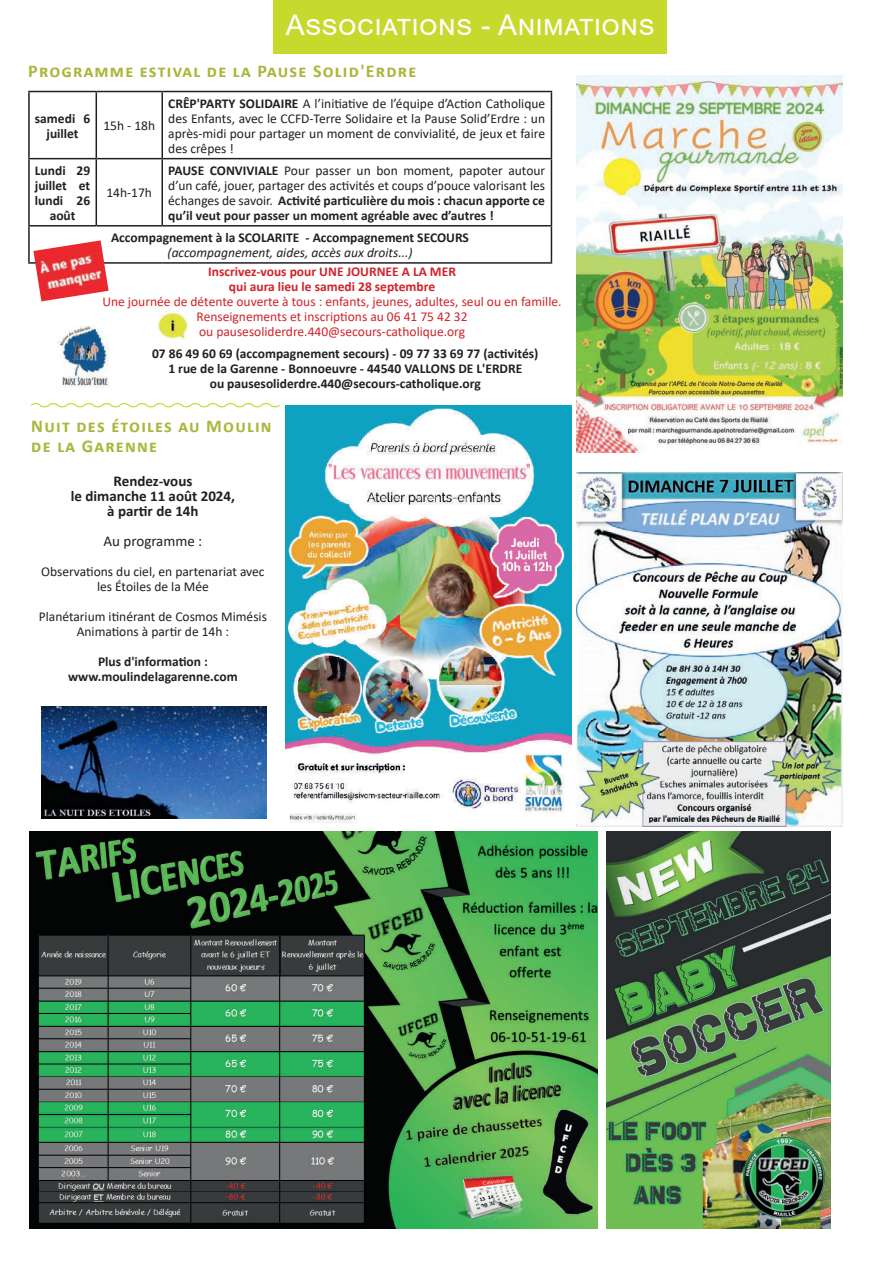
<style>
.page{position:relative;width:881px;height:1263px;background:#fff}
.page>*{position:absolute;margin:0;border:0;box-sizing:border-box;transform-origin:0 0}
.titre_haut_de_pages_assos{font:28.5px "Arial";letter-spacing:.02em;color:#fff}
.Titre_paragraphe_assos{font:700 18px/19.5px "Calibri";letter-spacing:.07em;color:#aab63c}
.Articles{font:700 15px "Calibri";color:#231f20}
.Articles-2{font:15px "Calibri";color:#231f20}
.Articles-3{font:13.5px/15px "Calibri";color:#231f20;text-align:justify}
.Articles-4{font:700 13.5px/15px "Calibri";color:#231f20;text-align:center}
.Articles-5{font:13.5px "Calibri";color:#d1232a}
.Articles-6{font:700 13.5px "Calibri";color:#d1232a}
.Articles-7{font:italic 13.5px "Calibri";color:#231f20}
.s1{font-weight:700}
</style>
<div class="page">
<svg style="left:31px;top:403px;width:249px;height:5px"></svg>
<img style="left:285px;top:405px;width:286px;height:418px">
<hr style="left:28px;top:91px;width:68px;height:1px;background:#231f20">
<hr style="left:28px;top:92px;width:2px;height:66px;background:#231f20">
<hr style="left:96px;top:91px;width:66px;height:1px;background:#231f20">
<hr style="left:95px;top:92px;width:2px;height:66px;background:#231f20">
<hr style="left:162px;top:91px;width:390px;height:1px;background:#231f20">
<hr style="left:161px;top:92px;width:2px;height:66px;background:#231f20">
<hr style="left:550px;top:92px;width:2px;height:66px;background:#231f20">
<hr style="left:28px;top:158px;width:68px;height:1px;background:#231f20">
<hr style="left:28px;top:159px;width:2px;height:66px;background:#231f20">
<hr style="left:96px;top:158px;width:66px;height:1px;background:#231f20">
<hr style="left:95px;top:159px;width:2px;height:66px;background:#231f20">
<hr style="left:162px;top:158px;width:390px;height:1px;background:#231f20">
<hr style="left:161px;top:159px;width:2px;height:66px;background:#231f20">
<hr style="left:550px;top:159px;width:2px;height:66px;background:#231f20">
<hr style="left:28px;top:225px;width:68px;height:2px;background:#231f20">
<hr style="left:28px;top:227px;width:2px;height:35px;background:#231f20">
<hr style="left:96px;top:225px;width:66px;height:2px;background:#231f20">
<hr style="left:162px;top:225px;width:390px;height:2px;background:#231f20">
<hr style="left:550px;top:227px;width:2px;height:35px;background:#231f20">
<hr style="left:28px;top:262px;width:68px;height:2px;background:#231f20">
<hr style="left:96px;top:262px;width:66px;height:2px;background:#231f20">
<hr style="left:162px;top:262px;width:390px;height:2px;background:#231f20">
<img style="left:33px;top:240px;width:76px;height:61px">
<img style="left:57px;top:325px;width:52px;height:63px">
<img style="left:158px;top:311px;width:28px;height:28px">
<img style="left:41px;top:707px;width:225px;height:112px">
<div style="left:273px;top:0;width:394px;height:54px;background:#c6d92d"></div>
<img style="left:576px;top:75px;width:266px;height:377px">
<img style="left:576px;top:472px;width:266px;height:354px">
<img style="left:30px;top:832px;width:567px;height:397px">
<img style="left:606px;top:832px;width:224px;height:397px">
<p class="titre_haut_de_pages_assos" style="left:286px;top:6px;width:370px">Associations - Animations</p>
<p class="Titre_paragraphe_assos" style="left:28px;top:61px;width:390px">Programme estival de la Pause Solid'Erdre</p>
<p class="Articles-4" style="left:35px;top:110px;width:57px">samedi 6 juillet</p>
<p class="Articles-3" style="left:103px;top:118px;width:53px">15h - 18h</p>
<p class="Articles-3" style="left:168px;top:95px;width:378px"><span class="s1">CRÊP'PARTY SOLIDAIRE</span> A l’initiative de l’équipe d’Action Catholique des Enfants, avec le CCFD-Terre Solidaire et la Pause Solid’Erdre : un après-midi pour partager un moment de convivialité, de jeux et faire des crêpes !</p>
<p class="Articles-3" style="left:168px;top:162px;width:378px"><span class="s1">PAUSE CONVIVIALE</span> Pour passer un bon moment, papoter autour d’un café, jouer, partager des activités et coups d’pouce valorisant les échanges de savoir. <span class="s1">Activité particulière du mois : chacun apporte ce qu’il veut pour passer un moment agréable avec d’autres !</span></p>
<p class="Articles-4" style="left:111px;top:230px;width:359px">Accompagnement à la SCOLARITE - Accompagnement SECOURS</p>
<p class="Articles-7" style="left:167px;top:243px;width:246px">(accompagnement, aides, accès aux droits...)</p>
<p class="Articles-6" style="left:208px;top:262px;width:249px">Inscrivez-vous pour UNE JOURNEE A LA MER</p>
<p class="Articles-6" style="left:229px;top:277px;width:208px">qui aura lieu le samedi 28 septembre</p>
<p class="Articles-5" style="left:102px;top:292px;width:460px">Une journée de détente ouverte à tous : enfants, jeunes, adultes, seul ou en famille.</p>
<p class="Articles-5" style="left:196px;top:307px;width:272px">Renseignements et inscriptions au 06 41 75 42 32</p>
<p class="Articles-5" style="left:199px;top:322px;width:267px">ou pausesoliderdre.440@secours-catholique.org</p>
<p class="Articles-4" style="left:152px;top:345px;width:387px">07 86 49 60 69 (accompagnement secours) - 09 77 33 69 77 (activités)</p>
<p class="Articles-4" style="left:168px;top:360px;width:355px">1 rue de la Garenne - Bonnoeuvre - 44540 VALLONS DE L'ERDRE</p>
<p class="Articles-4" style="left:210px;top:375px;width:272px">ou pausesoliderdre.440@secours-catholique.org</p>
<p class="Titre_paragraphe_assos" style="left:31px;top:416px;width:242px">Nuit des étoiles au Moulin de la Garenne</p>
<p class="Articles-4" style="left:35px;top:163px;width:57px">Lundi 29 juillet et lundi 26 août</p>
<p class="Articles-3" style="left:106px;top:185px;width:47px">14h-17h</p>
<p class="Articles" style="left:113px;top:470px;width:80px">Rendez-vous</p>
<p class="Articles" style="left:71px;top:485px;width:166px">le dimanche 11 août 2024,</p>
<p class="Articles" style="left:107px;top:500px;width:93px">à partir de 14h</p>
<p class="Articles-2" style="left:104px;top:531px;width:100px">Au programme :</p>
<p class="Articles-3" style="left:41px;top:564px;width:225px;text-align:center">Observations du ciel, en partenariat avec les Étoiles de la Mée</p>
<p class="Articles-3" style="left:39px;top:609px;width:229px">Planétarium itinérant de Cosmos Mimésis</p>
<p class="Articles-3" style="left:77px;top:624px;width:154px">Animations à partir de 14h :</p>
<p class="Articles-4" style="left:98px;top:654px;width:111px">Plus d'information :</p>
<p class="Articles-4" style="left:68px;top:669px;width:171px">www.moulindelagarenne.com</p>
</div>
